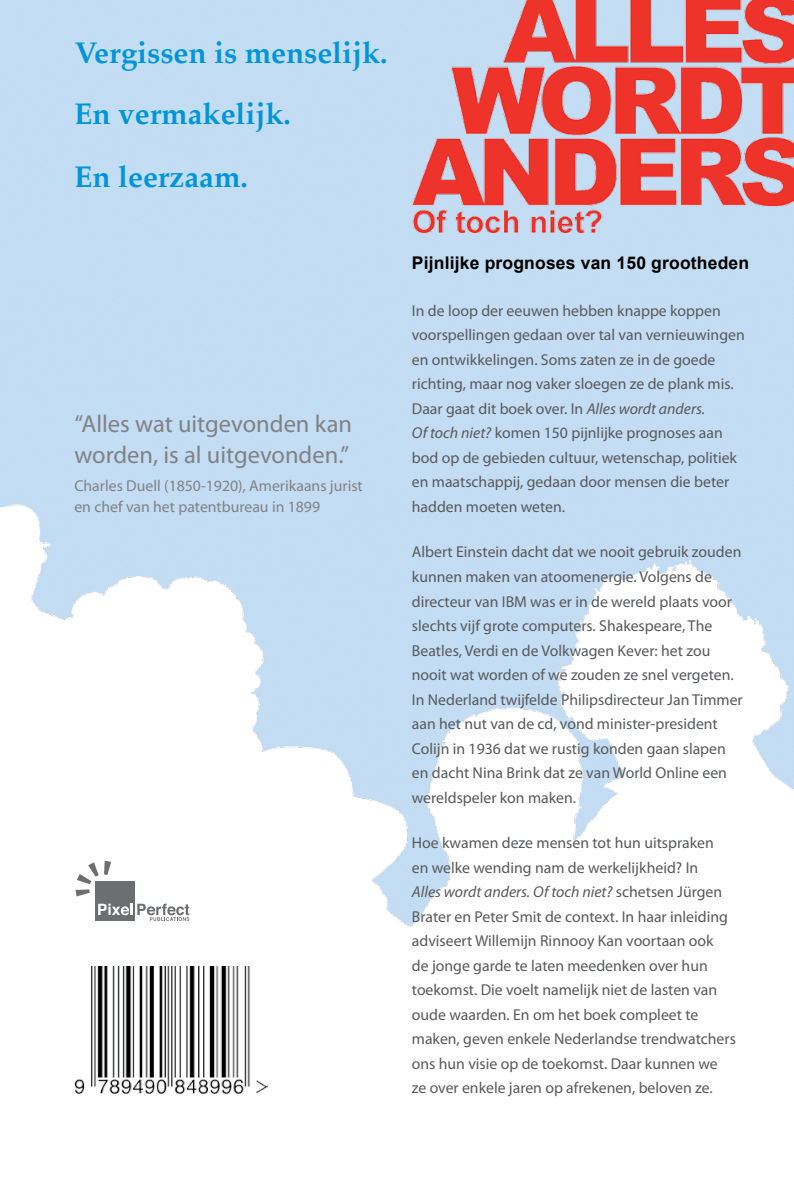
<style>
.page{position:relative;width:794px;height:1191px;background:#fff}
.page>*{position:absolute;margin:0;border:0;box-sizing:border-box;transform-origin:0 0}
.t1{font:700 29.75px/62.1px "Palatino";color:#0095da}
.t2{font:24.5px/31.5px "Myriad Pro";color:#808285}
.t3{font:700 17.5px "Arial";letter-spacing:.01em;color:#000}
.t4{font:15.75px/24.5px "Myriad Pro";color:#58595b}
.t5{font:15.75px/21px "Myriad Pro";color:#808285}
.s1{font-style:italic}
</style>
<div class="page">
<img style="left:0;top:0;width:794px;height:1094px">
<img style="left:74px;top:966px;width:193px;height:127px">
<svg style="left:76px;top:860px;width:35px;height:36px"></svg>
<div style="left:96px;top:882px;width:39px;height:39px;background:#6d6e71"></div>
<svg style="left:98px;top:903px;width:91px;height:18px"></svg>
<img style="left:413px;top:0;width:381px;height:233px">
<h1 class="t1" style="left:74px;top:21px;width:315px">Vergissen is menselijk.<br>En vermakelijk.<br>En leerzaam.</h1>
<h2 class="t2" style="left:74px;top:407px;width:279px">“Alles wat uitgevonden kan worden, is al uitgevonden.”</h2>
<p class="t5" style="left:74px;top:475px;width:290px">Charles Duell (1850-1920), Amerikaans jurist en chef van het patentbureau in 1899</p>
<p class="t3" style="left:412px;top:252px;width:339px">Pijnlijke prognoses van 150 grootheden</p>
<p class="t4" style="left:412px;top:298px;width:334px">In de loop der eeuwen hebben knappe koppen voorspellingen gedaan over tal van vernieuwingen en ontwikkelingen. Soms zaten ze in de goede richting, maar nog vaker sloegen ze de plank mis.<br>Daar gaat dit boek over. In <span class="s1">Alles wordt anders.<br>Of toch niet?</span> komen 150 pijnlijke prognoses aan bod op de gebieden cultuur, wetenschap, politiek en maatschappij, gedaan door mensen die beter hadden moeten weten.</p>
<p class="t4" style="left:412px;top:539px;width:332px">Albert Einstein dacht dat we nooit gebruik zouden kunnen maken van atoomenergie. Volgens de directeur van IBM was er in de wereld plaats voor slechts vijf grote computers. Shakespeare, The Beatles, Verdi en de Volkwagen Kever: het zou nooit wat worden of we zouden ze snel vergeten.<br>In Nederland twijfelde Philipsdirecteur Jan Timmer aan het nut van de cd, vond minister-president Colijn in 1936 dat we rustig konden gaan slapen en dacht Nina Brink dat ze van World Online een wereldspeler kon maken.</p>
<p class="t4" style="left:412px;top:830px;width:325px">Hoe kwamen deze mensen tot hun uitspraken<br>en welke wending nam de werkelijkheid? In<br><span class="s1">Alles wordt anders. Of toch niet?</span> schetsen Jürgen Brater en Peter Smit de context. In haar inleiding adviseert Willemijn Rinnooy Kan voortaan ook<br>de jonge garde te laten meedenken over hun toekomst. Die voelt namelijk niet de lasten van oude waarden. En om het boek compleet te maken, geven enkele Nederlandse trendwatchers ons hun visie op de toekomst. Daar kunnen we ze over enkele jaren op afrekenen, beloven ze.</p>
</div>
